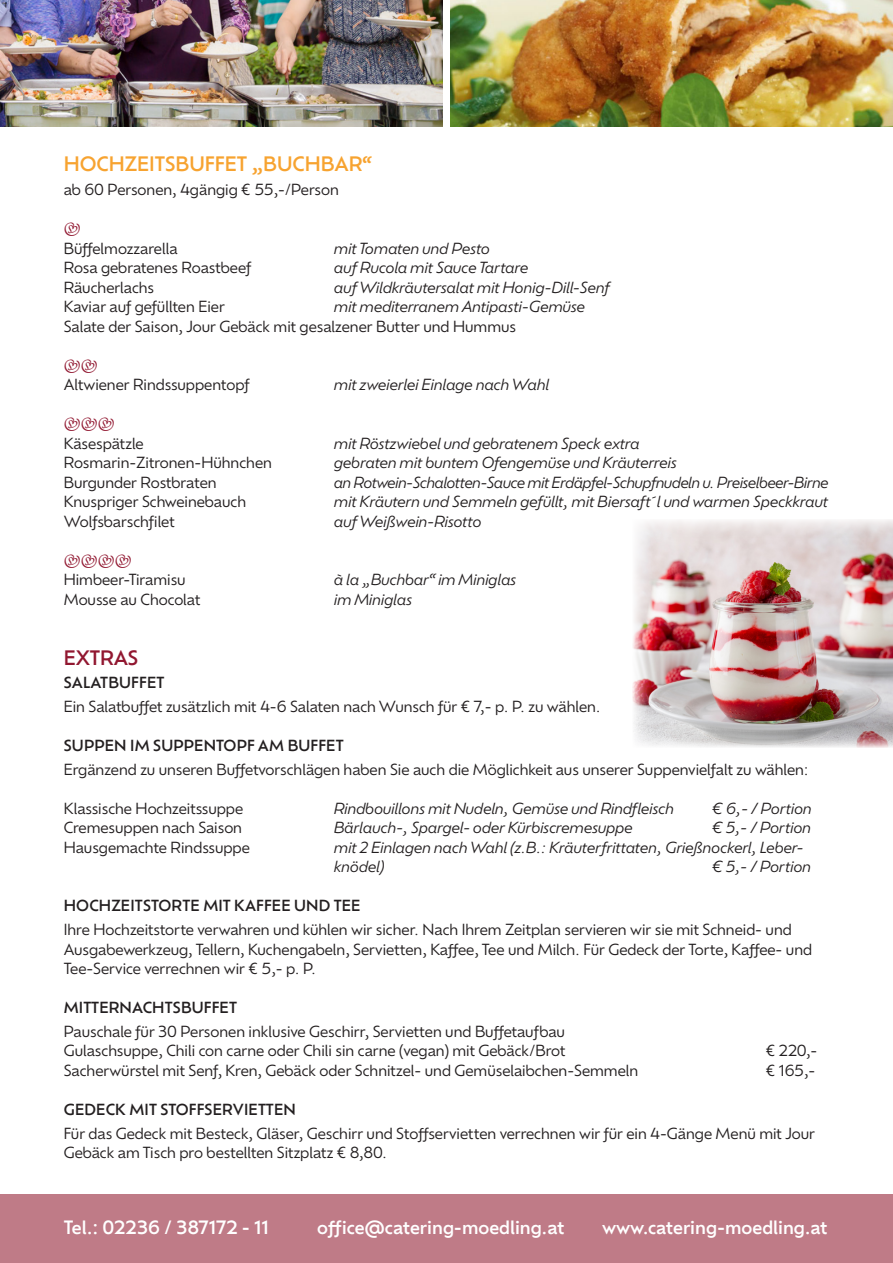
<style>
.page{position:relative;width:893px;height:1263px;background:#fff}
.page>*{position:absolute;margin:0;border:0;box-sizing:border-box;transform-origin:0 0}
.t1{font:500 19.5px "Ofelia Display";color:#f7a330}
.t2{font:500 19.5px "Ofelia Display";letter-spacing:-.01em;color:#911730}
.t3{font:500 18px "Ofelia Display";color:#fff}
.t4{font:15px/19.5px "Ofelia Display";color:#231f20}
.t5{font:italic 15px "Ofelia Display";color:#231f20}
.t6{font:500 15px "Ofelia Display";letter-spacing:.01em;color:#231f20}
.t7{font:italic 15px "Ofelia Display";letter-spacing:-.02em;color:#231f20}
.t8{font:15px "Minion Pro";color:#911730}
</style>
<div class="page">
<div style="left:0;top:1195px;width:893px;height:68px;background:#bf7b87"></div>
<img style="left:632px;top:520px;width:261px;height:228px">
<img style="left:0;top:0;width:442px;height:126px">
<img style="left:450px;top:0;width:443px;height:126px">
<p class="t1" style="left:64px;top:150px;width:310px">HOCHZEITSBUFFET „BUCHBAR“</p>
<p class="t4" style="left:64px;top:179px;width:277px">ab 60 Personen, 4gängig € 55,-/Person</p>
<p class="t8" style="left:64px;top:219px;width:18px">•</p>
<p class="t4" style="left:64px;top:237px;width:115px">Büffelmozzarella</p>
<p class="t5" style="left:334px;top:237px;width:157px">mit Tomaten und Pesto</p>
<p class="t4" style="left:64px;top:257px;width:189px">Rosa gebratenes Roastbeef</p>
<p class="t5" style="left:334px;top:257px;width:196px">auf Rucola mit Sauce Tartare</p>
<p class="t4" style="left:64px;top:276px;width:92px">Räucherlachs</p>
<p class="t5" style="left:334px;top:276px;width:277px">auf Wildkräutersalat mit Honig-Dill-Senf</p>
<p class="t4" style="left:64px;top:296px;width:162px">Kaviar auf gefüllten Eier</p>
<p class="t5" style="left:334px;top:296px;width:253px">mit mediterranem Antipasti-Gemüse</p>
<p class="t4" style="left:64px;top:315px;width:454px">Salate der Saison, Jour Gebäck mit gesalzener Butter und Hummus</p>
<p class="t8" style="left:64px;top:356px;width:35px">••</p>
<p class="t4" style="left:64px;top:374px;width:187px">Altwiener Rindssuppentopf</p>
<p class="t5" style="left:334px;top:374px;width:217px">mit zweierlei Einlage nach Wahl</p>
<p class="t8" style="left:64px;top:414px;width:52px">•••</p>
<p class="t4" style="left:64px;top:432px;width:81px">Käsespätzle</p>
<p class="t5" style="left:334px;top:432px;width:307px">mit Röstzwiebel und gebratenem Speck extra</p>
<p class="t4" style="left:64px;top:452px;width:210px">Rosmarin-Zitronen-Hühnchen</p>
<p class="t5" style="left:334px;top:452px;width:344px">gebraten mit buntem Ofengemüse und Kräuterreis</p>
<p class="t4" style="left:64px;top:471px;width:154px">Burgunder Rostbraten</p>
<p class="t7" style="left:334px;top:471px;width:496px">an Rotwein-Schalotten-Sauce mit Erdäpfel-Schupfnudeln u. Preiselbeer-Birne</p>
<p class="t4" style="left:64px;top:491px;width:184px">Knuspriger Schweinebauch</p>
<p class="t5" style="left:334px;top:491px;width:496px">mit Kräutern und Semmeln gefüllt, mit Biersaft´l und warmen Speckkraut</p>
<p class="t4" style="left:64px;top:510px;width:112px">Wolfsbarschfilet</p>
<p class="t5" style="left:334px;top:510px;width:149px">auf Weißwein-Risotto</p>
<p class="t8" style="left:64px;top:551px;width:69px">••••</p>
<p class="t4" style="left:64px;top:569px;width:123px">Himbeer-Tiramisu</p>
<p class="t5" style="left:334px;top:569px;width:184px">à la „Buchbar“ im Miniglas</p>
<p class="t4" style="left:64px;top:588px;width:138px">Mousse au Chocolat</p>
<p class="t5" style="left:334px;top:588px;width:80px">im Miniglas</p>
<p class="t2" style="left:64px;top:643px;width:76px">EXTRAS</p>
<p class="t6" style="left:64px;top:672px;width:102px">SALATBUFFET</p>
<p class="t4" style="left:64px;top:696px;width:538px">Ein Salatbuffet zusätzlich mit 4-6 Salaten nach Wunsch für € 7,- p. P. zu wählen.</p>
<p class="t6" style="left:64px;top:734px;width:281px">SUPPEN IM SUPPENTOPF AM BUFFET</p>
<p class="t4" style="left:64px;top:759px;width:746px">Ergänzend zu unseren Buffetvorschlägen haben Sie auch die Möglichkeit aus unserer Suppenvielfalt zu wählen:</p>
<p class="t4" style="left:64px;top:798px;width:181px">Klassische Hochzeitssuppe</p>
<p class="t5" style="left:334px;top:797px;width:342px">Rindbouillons mit Nudeln, Gemüse und Rindfleisch</p>
<p class="t5" style="left:712px;top:797px;width:101px">€ 6,- / Portion</p>
<p class="t4" style="left:64px;top:817px;width:180px">Cremesuppen nach Saison</p>
<p class="t5" style="left:334px;top:817px;width:300px">Bärlauch-, Spargel- oder Kürbiscremesuppe</p>
<p class="t5" style="left:712px;top:817px;width:101px">€ 5,- / Portion</p>
<p class="t4" style="left:64px;top:837px;width:188px">Hausgemachte Rindssuppe</p>
<p class="t5" style="left:334px;top:836px;width:471px">mit 2 Einlagen nach Wahl (z.B.: Kräuterfrittaten, Grießnockerl, Leber-</p>
<p class="t5" style="left:334px;top:856px;width:52px">knödel)</p>
<p class="t5" style="left:712px;top:856px;width:101px">€ 5,- / Portion</p>
<p class="t6" style="left:64px;top:895px;width:298px">HOCHZEITSTORTE MIT KAFFEE UND TEE</p>
<p class="t4" style="left:64px;top:919px;width:750px">Ihre Hochzeitstorte verwahren und kühlen wir sicher. Nach Ihrem Zeitplan servieren wir sie mit Schneid- und<br>Ausgabewerkzeug, Tellern, Kuchengabeln, Servietten, Kaffee, Tee und Milch. Für Gedeck der Torte, Kaffee- und<br>Tee-Service verrechnen wir € 5,- p. P.</p>
<p class="t6" style="left:64px;top:996px;width:175px">MITTERNACHTSBUFFET</p>
<p class="t4" style="left:64px;top:1021px;width:503px">Pauschale für 30 Personen inklusive Geschirr, Servietten und Buffetaufbau</p>
<p class="t4" style="left:64px;top:1040px;width:503px">Gulaschsuppe, Chili con carne oder Chili sin carne (vegan) mit Gebäck/Brot</p>
<p class="t4" style="left:766px;top:1040px;width:53px">€ 220,-</p>
<p class="t4" style="left:64px;top:1060px;width:576px">Sacherwürstel mit Senf, Kren, Gebäck oder Schnitzel- und Gemüselaibchen-Semmeln</p>
<p class="t4" style="left:766px;top:1060px;width:51px">€ 165,-</p>
<p class="t6" style="left:64px;top:1098px;width:233px">GEDECK MIT STOFFSERVIETTEN</p>
<p class="t4" style="left:64px;top:1122px;width:753px">Für das Gedeck mit Besteck, Gläser, Geschirr und Stoffservietten verrechnen wir für ein 4-Gänge Menü mit Jour<br>Gebäck am Tisch pro bestellten Sitzplatz € 8,80.</p>
<p class="t3" style="left:64px;top:1214px;width:207px">Tel.: 02236 / 387172 - 11</p>
<p class="t3" style="left:317px;top:1214px;width:249px">office@catering-moedling.at</p>
<p class="t3" style="left:602px;top:1214px;width:227px">www.catering-moedling.at</p>
</div>
